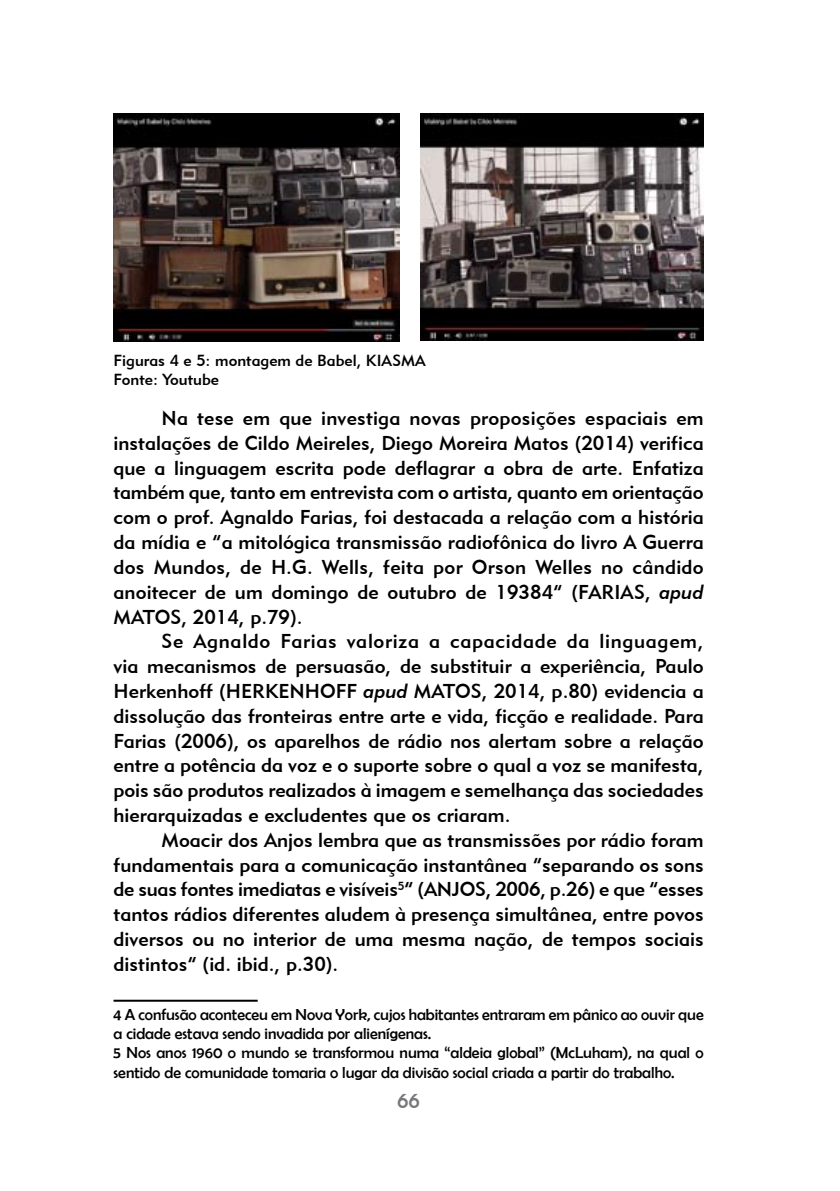
<style>
.page{position:relative;width:840px;height:1191px;background:#fff}
.page>*{position:absolute;margin:0;border:0;box-sizing:border-box;transform-origin:0 0}
.t1{font:20px/24.8px "Geometric 415 BT Medium A";color:#000;text-align:justify}
.t2{font:20px "Geometric 415 BT Medium A";color:#77787b}
.t3{font:16px/19.2px "Berlin Sans FB";color:#000}
.t4{font:16px/19.2px "Geometric 415 BT Medium A";color:#000}
.s1{font-family:"Geometric 415 BT Medium Italic A"}
</style>
<div class="page">
<img style="left:420px;top:113px;width:283px;height:227px">
<img style="left:113px;top:113px;width:286px;height:229px">
<hr style="left:113px;top:999px;width:144px;height:2px;background:#000">
<p class="t4" style="left:113px;top:350px;width:313px">Figuras 4 e 5: montagem de Babel, KIASMA<br>Fonte: Youtube</p>
<p class="t1" style="left:113px;top:405px;width:591px;text-indent:48px">Na tese em que investiga novas proposições espaciais em instalações de Cildo Meireles, Diego Moreira Matos (2014) verifica que a linguagem escrita pode deflagrar a obra de arte. Enfatiza também que, tanto em entrevista com o artista, quanto em orientação com o prof. Agnaldo Farias, foi destacada a relação com a história da mídia e “a mitológica transmissão radiofônica do livro A Guerra dos Mundos, de H.G. Wells, feita por Orson Welles no cândido anoitecer de um domingo de outubro de 19384” (FARIAS, <span class="s1">apud </span>MATOS, 2014, p.79).</p>
<p class="t1" style="left:113px;top:628px;width:591px;text-indent:48px">Se Agnaldo Farias valoriza a capacidade da linguagem, via mecanismos de persuasão, de substituir a experiência, Paulo Herkenhoff (HERKENHOFF <span class="s1">apud</span> MATOS, 2014, p.80) evidencia a dissolução das fronteiras entre arte e vida, ficção e realidade. Para Farias (2006), os aparelhos de rádio nos alertam sobre a relação entre a potência da voz e o suporte sobre o qual a voz se manifesta, pois são produtos realizados à imagem e semelhança das sociedades hierarquizadas e excludentes que os criaram.</p>
<p class="t1" style="left:113px;top:827px;width:591px;text-indent:48px">Moacir dos Anjos lembra que as transmissões por rádio foram fundamentais para a comunicação instantânea “separando os sons de suas fontes imediatas e visíveis<sup>5</sup>” (ANJOS, 2006, p.26) e que “esses tantos rádios diferentes aludem à presença simultânea, entre povos diversos ou no interior de uma mesma nação, de tempos sociais distintos” (id. ibid., p.30).</p>
<p class="t3" style="left:113px;top:1004px;width:591px">4 A confusão aconteceu em Nova York, cujos habitantes entraram em pânico ao ouvir que a cidade estava sendo invadida por alienígenas.<br>5 Nos anos 1960 o mundo se transformou numa “aldeia global” (McLuham), na qual o sentido de comunidade tomaria o lugar da divisão social criada a partir do trabalho.</p>
<p class="t2" style="left:397px;top:1088px;width:24px">66</p>
</div>
